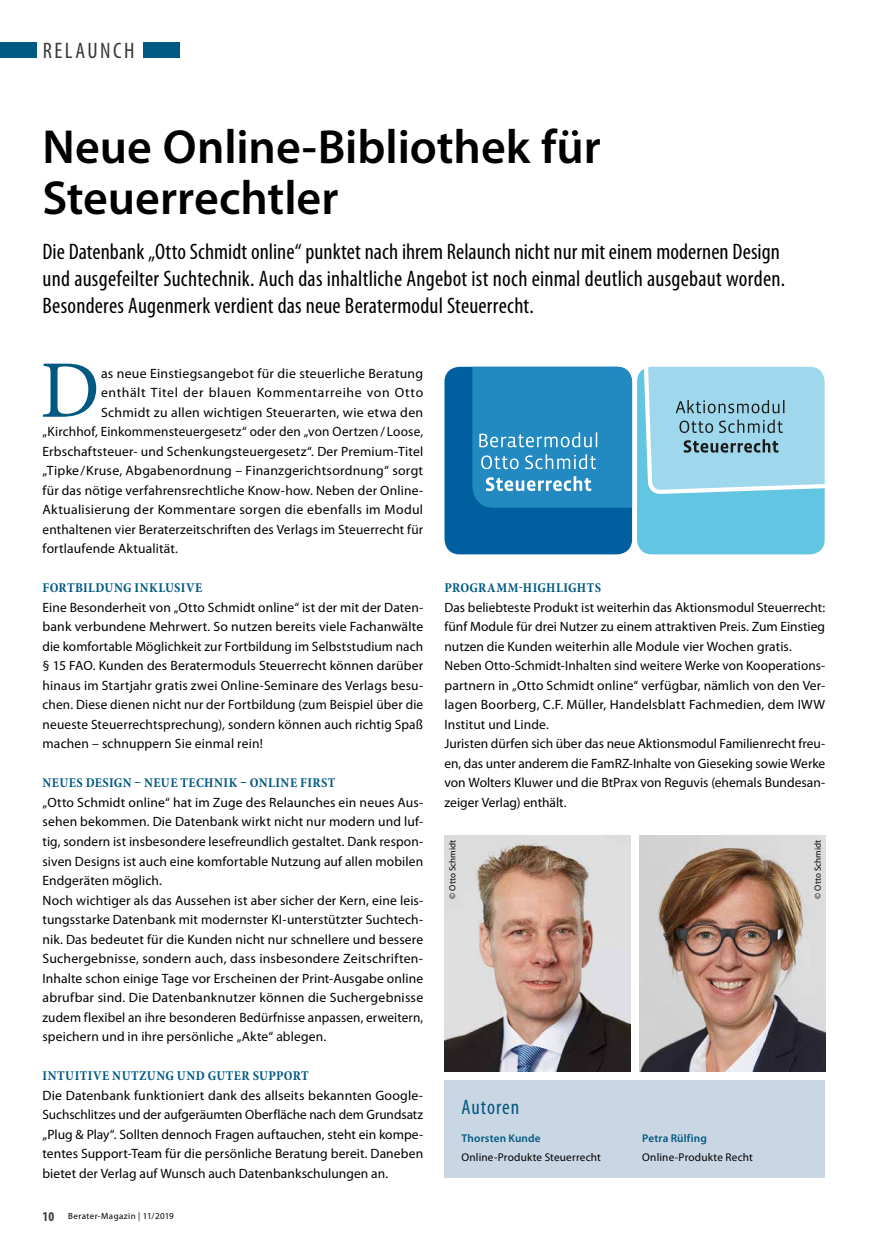
<style>
.page{position:relative;width:872px;height:1255px;background:#fff}
.page>*{position:absolute;margin:0;border:0;box-sizing:border-box;transform-origin:0 0}
.t1{font:81.6px "Minion Pro";color:#005981}
.t2{font:600 48px/51px "Myriad Pro";color:#000}
.t3{font:condensed 22.5px/27px "Myriad Pro";letter-spacing:.01em;color:#000}
.t4{font:condensed 22.5px "Myriad Pro";letter-spacing:.11em;color:#3a3a39}
.t5{font:condensed 21px "Myriad Pro";letter-spacing:.045em;color:#005981}
.t6{font:13.5px/19.5px "Myriad Pro";letter-spacing:.01em;color:#000;text-align:justify}
.t7{font:700 condensed 13.5px "Minion Pro";letter-spacing:.03em;color:#005981}
.t8{font:13.5px "Myriad Pro";letter-spacing:.045em;color:#000}
.t9{font:11.25px "Myriad Pro";letter-spacing:.015em;color:#000}
.t10{font:600 11.25px "Myriad Pro";letter-spacing:.015em;color:#005981}
.t11{font:9px "Myriad Pro";letter-spacing:.045em;color:#000}
.t12{font:9px "Myriad Pro";letter-spacing:.02em;color:#000}
.s1{font-weight:700;font-stretch:condensed;font-size:13.5px;color:#3a3a39}
.s2{font-stretch:condensed}
</style>
<div class="page">
<img style="left:639px;top:835px;width:186px;height:236px">
<img style="left:444px;top:835px;width:186px;height:236px">
<div style="left:444px;top:367px;width:188px;height:187px;background:#00609f;border-radius:15px"></div>
<svg style="left:472px;top:367px;width:352px;height:187px"></svg>
<div style="left:444px;top:1079px;width:198px;height:98px;background:#c9d6e3"></div>
<div style="left:625px;top:1079px;width:200px;height:98px;background:#c9d6e3"></div>
<div style="left:0;top:43px;width:36px;height:15px;background:#005981"></div>
<div style="left:143px;top:43px;width:36px;height:15px;background:#005981"></div>
<h3 class="t4" style="left:43px;top:38px;width:93px">RELAUNCH</h3>
<h2 class="t2" style="left:43px;top:122px;width:560px">Neue Online-Bibliothek für<br>Steuerrechtler</h2>
<p class="t3" style="left:43px;top:238px;width:744px">Die Datenbank „Otto Schmidt online“ punktet nach ihrem Relaunch nicht nur mit einem modernen Design und ausgefeilter Suchtechnik. Auch das inhaltliche Angebot ist noch einmal deutlich ausgebaut worden.<br>Besonderes Augenmerk verdient das neue Beratermodul Steuerrecht.</p>
<h1 class="t1" style="left:40px;top:336px;width:61px">D</h1>
<p class="t6" style="left:101px;top:364px;width:323px">as neue Einstiegsangebot für die steuerliche Beratung</p>
<p class="t8" style="left:101px;top:385px;width:324px">enthält Titel der blauen Kommentarreihe von Otto</p>
<p class="t6" style="left:101px;top:403px;width:323px">Schmidt zu allen wichtigen Steuerarten, wie etwa den</p>
<p class="t6" style="left:43px;top:422px;width:382px">„Kirchhof, Einkommensteuergesetz“ oder den „von Oertzen / Loose,</p>
<p class="t6" style="left:43px;top:442px;width:382px">Erbschaftsteuer- und Schenkungsteuergesetz“. Der Premium-Titel</p>
<p class="t6" style="left:43px;top:461px;width:382px">„Tipke/Kruse, Abgabenordnung – Finanzgerichtsordnung“ sorgt</p>
<p class="t6" style="left:43px;top:481px;width:382px">für das nötige verfahrensrechtliche Know-how. Neben der Online-</p>
<p class="t6" style="left:43px;top:500px;width:382px">Aktualisierung der Kommentare sorgen die ebenfalls im Modul</p>
<p class="t6" style="left:43px;top:520px;width:382px">enthaltenen vier Beraterzeitschriften des Verlags im Steuerrecht für</p>
<p class="t6" style="left:43px;top:539px;width:137px">fortlaufende Aktualität.</p>
<p class="t7" style="left:43px;top:578px;width:161px">FORTBILDUNG INKLUSIVE</p>
<p class="t6" style="left:43px;top:598px;width:382px">Eine Besonderheit von „Otto Schmidt online“ ist der mit der Daten&shy;bank verbundene Mehrwert. So nutzen bereits viele Fachanwälte die komfortable Möglichkeit zur Fortbildung im Selbststudium nach § 15 FAO. Kunden des Beratermoduls Steuerrecht können darüber hinaus im Startjahr gratis zwei Online-Seminare des Verlags besu&shy;chen. Diese dienen nicht nur der Fortbildung (zum Beispiel über die neueste Steuerrechtsprechung), sondern können auch richtig Spaß machen – schnuppern Sie einmal rein!</p>
<p class="t7" style="left:43px;top:773px;width:294px">NEUES DESIGN – NEUE TECHNIK – ONLINE FIRST</p>
<p class="t6" style="left:43px;top:793px;width:382px;text-align:left">„Otto Schmidt online“ hat im Zuge des Relaunches ein neues Aus&shy;sehen bekommen. Die Datenbank wirkt nicht nur modern und luf&shy;tig, sondern ist insbesondere lesefreundlich gestaltet. Dank respon&shy;siven Designs ist auch eine komfortable Nutzung auf allen mobilen Endgeräten möglich.<br>Noch wichtiger als das Aussehen ist aber sicher der Kern, eine leis&shy;tungsstarke Datenbank mit modernster KI-unterstützter Suchtech&shy;nik. Das bedeutet für die Kunden nicht nur schnellere und bessere Suchergebnisse, sondern auch, dass insbesondere Zeitschriften-Inhalte schon einige Tage vor Erscheinen der Print-Ausgabe online abrufbar sind. Die Datenbanknutzer können die Suchergebnisse zudem flexibel an ihre besonderen Bedürfnisse anpassen, erweitern, speichern und in ihre persönliche „Akte“ ablegen.</p>
<p class="t7" style="left:43px;top:1066px;width:268px">INTUITIVE NUTZUNG UND GUTER SUPPORT</p>
<p class="t6" style="left:43px;top:1085px;width:382px">Die Datenbank funktioniert dank des allseits bekannten Google-Suchschlitzes und der aufgeräumten Oberfläche nach dem Grundsatz „Plug &amp; Play“. Sollten dennoch Fragen auftauchen, steht ein kompe&shy;tentes Support-Team für die persönliche Beratung bereit. Daneben bietet der Verlag auf Wunsch auch Datenbankschulungen an.</p>
<p class="t11" style="left:43px;top:1211px;width:133px"><span class="s1">10</span> Berater-Magazin | 11/2019</p>
<p class="t7" style="left:444px;top:578px;width:158px">PROGRAMM-HIGHLIGHTS</p>
<p class="t6" style="left:444px;top:598px;width:382px;text-align:left">Das beliebteste Produkt ist weiterhin das Aktionsmodul Steuerrecht: fünf Module für drei Nutzer zu einem attraktiven Preis. Zum Einstieg nutzen die Kunden weiterhin alle Module vier Wochen gratis.<br>Neben Otto-Schmidt-Inhalten sind weitere Werke von Kooperations&shy;partnern in „Otto Schmidt online“ verfügbar, nämlich von den Ver&shy;lagen Boorberg, C.F. Müller, Handelsblatt Fachmedien, dem IWW Institut und Linde.<br>Juristen dürfen sich über das neue Aktionsmodul Familienrecht freu&shy;en, das unter anderem die FamRZ-Inhalte von Gieseking sowie Werke von Wolters Kluwer und die BtPrax von Reguvis (ehemals Bundesan&shy;zeiger Verlag) enthält.</p>
<p class="t12" style="left:447px;top:898px;width:60px;rotate:-90deg"><span class="s2">©</span> Otto Schmidt</p>
<p class="t12" style="left:813px;top:898px;width:60px;rotate:-90deg"><span class="s2">©</span> Otto Schmidt</p>
<h3 class="t5" style="left:461px;top:1095px;width:59px">Autoren</h3>
<p class="t10" style="left:461px;top:1131px;width:81px">Thorsten Kunde</p>
<p class="t9" style="left:461px;top:1151px;width:141px">Online-Produkte Steuerrecht</p>
<p class="t10" style="left:642px;top:1131px;width:66px">Petra Rülfing</p>
<p class="t9" style="left:642px;top:1151px;width:112px">Online-Produkte Recht</p>
</div>
